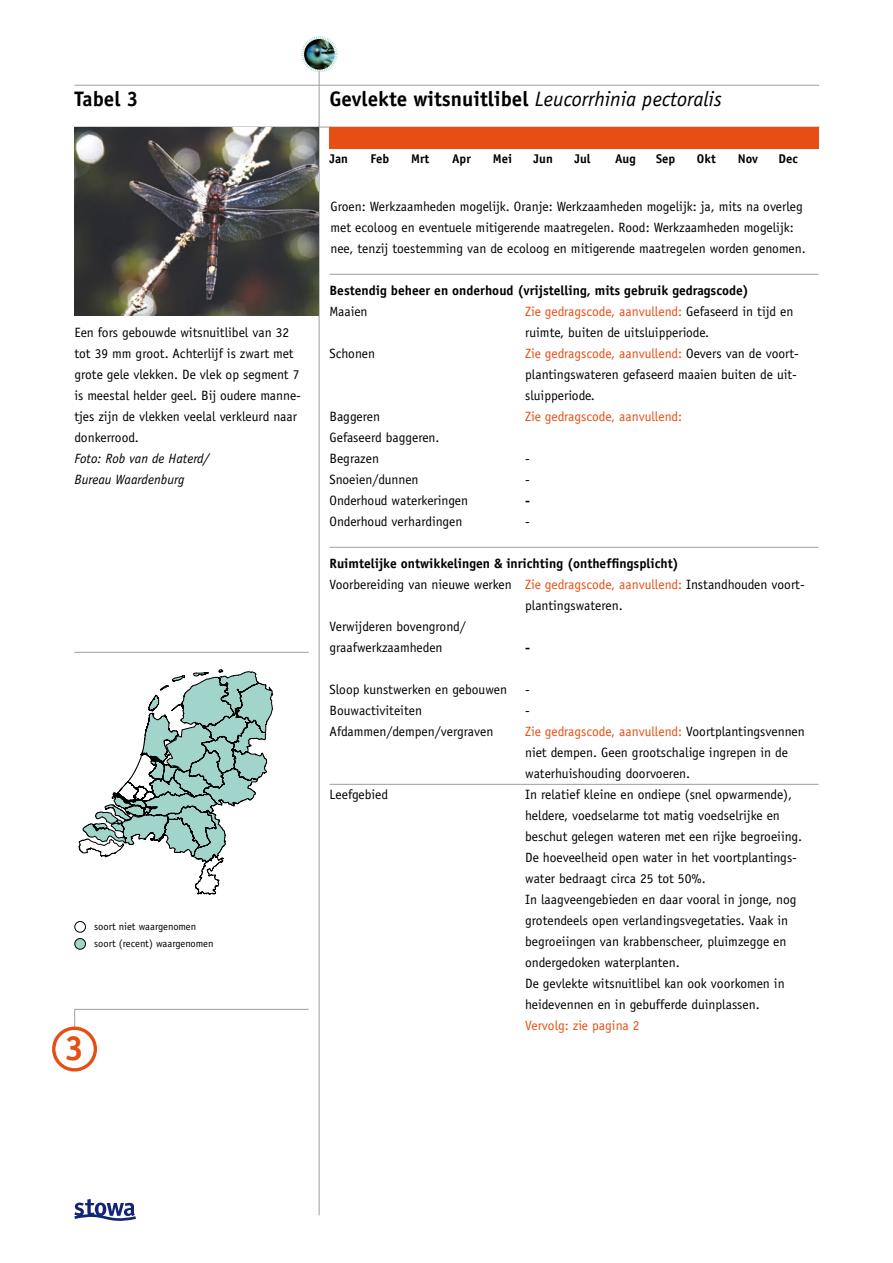
<style>
.page{position:relative;width:893px;height:1263px;background:#fff}
.page>*{position:absolute;margin:0;border:0;box-sizing:border-box;transform-origin:0 0}
.t1{font:700 34.8px "Officina Sans";color:#e74e13}
.t2{font:italic 21px "Officina Sans";color:#000}
.t3{font:700 21px "Officina Sans";color:#000}
.t4{font:13.5px/21px "Officina Sans";color:#000}
.t5{font:700 13.5px "Officina Sans";color:#000}
.t6{font:13.5px "Officina Sans";color:#e74e13}
.t7{font:italic 13.5px/21px "Officina Sans";color:#000}
.t8{font:700 12.6px "Officina Sans";color:#000}
.t9{font:10.5px/17px "Officina Sans";color:#000}
.s1{font-weight:700;font-style:normal}
.s2{color:#e74e13}
</style>
<div class="page">
<svg style="left:74px;top:1009px;width:1px;height:17px"></svg>
<div style="left:52px;top:1026px;width:45px;height:45px;border:3px solid #e74e13;border-radius:50%"></div>
<hr style="left:75px;top:1009px;width:234px;height:1px;background:#9c9d9f">
<hr style="left:74px;top:85px;width:745px;height:1px;background:#9c9d9f">
<hr style="left:319px;top:70px;width:1px;height:1145px;background:#9c9d9f">
<hr style="left:74px;top:127px;width:745px;height:1px;background:#9c9d9f">
<div style="left:301px;top:36px;width:37px;height:36px;border:4px dashed #a1d4ca;border-radius:50%"></div>
<img style="left:304px;top:39px;width:31px;height:31px;border-radius:50%">
<img style="left:74px;top:127px;width:245px;height:188px">
<hr style="left:74px;top:652px;width:235px;height:1px;background:#9c9d9f">
<div style="left:330px;top:127px;width:489px;height:21px;background:#e74e13"></div>
<hr style="left:330px;top:274px;width:489px;height:1px;background:#9c9d9f">
<hr style="left:330px;top:547px;width:489px;height:1px;background:#9c9d9f">
<svg style="left:74px;top:1199px;width:62px;height:22px"></svg>
<hr style="left:330px;top:784px;width:489px;height:1px;background:#9c9d9f">
<div style="left:74px;top:921px;width:12px;height:11px;border:1px solid #000;border-radius:50%"></div>
<div style="left:75px;top:938px;width:10px;height:11px;background:#a1d4ca;border-radius:50%"></div>
<div style="left:74px;top:938px;width:12px;height:11px;border:1px solid #000;border-radius:50%"></div>
<svg style="left:79px;top:669px;width:194px;height:225px"></svg>
<h2 class="t3" style="left:74px;top:86px;width:66px">Tabel 3</h2>
<p class="t4" style="left:74px;top:322px;width:228px">Een fors gebouwde witsnuitlibel van 32 tot 39 mm groot. Achterlijf is zwart met grote gele vlekken. De vlek op segment 7 is meestal helder geel. Bij oudere manne&shy;tjes zijn de vlekken veelal verkleurd naar donkerrood.</p>
<p class="t7" style="left:74px;top:448px;width:137px">Foto: Rob van de Haterd/<br>Bureau Waardenburg</p>
<p class="t9" style="left:94px;top:918px;width:121px">soort niet waargenomen soort (recent) waargenomen</p>
<h1 class="t1" style="left:65px;top:1027px;width:21px">3</h1>
<h2 class="t2" style="left:330px;top:87px;width:394px"><span class="s1">Gevlekte witsnuitlibel</span> Leucorrhinia pectoralis</h2>
<p class="t8" style="left:330px;top:151px;width:20px">Jan</p>
<p class="t8" style="left:370px;top:151px;width:20px">Feb</p>
<p class="t8" style="left:411px;top:151px;width:20px">Mrt</p>
<p class="t8" style="left:452px;top:151px;width:20px">Apr</p>
<p class="t8" style="left:493px;top:151px;width:21px">Mei</p>
<p class="t8" style="left:534px;top:151px;width:21px">Jun</p>
<p class="t8" style="left:574px;top:151px;width:18px">Jul</p>
<p class="t8" style="left:615px;top:151px;width:22px">Aug</p>
<p class="t8" style="left:656px;top:151px;width:21px">Sep</p>
<p class="t8" style="left:697px;top:151px;width:20px">Okt</p>
<p class="t8" style="left:738px;top:151px;width:22px">Nov</p>
<p class="t8" style="left:778px;top:151px;width:21px">Dec</p>
<p class="t4" style="left:331px;top:196px;width:477px">Groen: Werkzaamheden mogelijk. Oranje: Werkzaamheden mogelijk: ja, mits na overleg met ecoloog en eventuele mitigerende maatregelen. Rood: Werkzaamheden mogelijk: nee, tenzij toestemming van de ecoloog en mitigerende maatregelen worden genomen.</p>
<p class="t5" style="left:330px;top:282px;width:421px">Bestendig beheer en onderhoud (vrijstelling, mits gebruik gedragscode)</p>
<p class="t4" style="left:330px;top:301px;width:40px">Maaien</p>
<p class="t4" style="left:525px;top:301px;width:270px"><span class="s2">Zie gedragscode, aanvullend:</span> Gefaseerd in tijd en ruimte, buiten de uitsluipperiode.</p>
<p class="t4" style="left:330px;top:343px;width:47px">Schonen</p>
<p class="t4" style="left:525px;top:343px;width:275px"><span class="s2">Zie gedragscode, aanvullend:</span> Oevers van de voort&shy;plantingswateren gefaseerd maaien buiten de uit&shy;sluipperiode.</p>
<p class="t4" style="left:330px;top:406px;width:52px">Baggeren</p>
<p class="t6" style="left:525px;top:409px;width:159px">Zie gedragscode, aanvullend:</p>
<p class="t4" style="left:330px;top:427px;width:112px">Gefaseerd baggeren.<br>Begrazen</p>
<p class="t4" style="left:525px;top:448px;width:6px">-</p>
<p class="t4" style="left:330px;top:469px;width:91px">Snoeien/dunnen</p>
<p class="t4" style="left:525px;top:469px;width:6px">-</p>
<p class="t4" style="left:330px;top:490px;width:140px">Onderhoud waterkeringen</p>
<p class="t5" style="left:525px;top:492px;width:6px">-</p>
<p class="t4" style="left:330px;top:511px;width:134px">Onderhoud verhardingen</p>
<p class="t4" style="left:525px;top:511px;width:6px">-</p>
<p class="t5" style="left:330px;top:555px;width:351px">Ruimtelijke ontwikkelingen &amp; inrichting (ontheffingsplicht)</p>
<p class="t4" style="left:330px;top:574px;width:477px">Voorbereiding van nieuwe werken <span class="s2">Zie gedragscode, aanvullend:</span> Instandhouden voort-</p>
<p class="t4" style="left:525px;top:595px;width:99px">plantingswateren.</p>
<p class="t4" style="left:330px;top:616px;width:138px">Verwijderen bovengrond/</p>
<p class="t4" style="left:330px;top:637px;width:115px">graafwerkzaamheden</p>
<p class="t5" style="left:525px;top:639px;width:6px">-</p>
<p class="t4" style="left:330px;top:679px;width:179px">Sloop kunstwerken en gebouwen</p>
<p class="t4" style="left:525px;top:679px;width:6px">-</p>
<p class="t4" style="left:330px;top:700px;width:94px">Bouwactiviteiten</p>
<p class="t4" style="left:525px;top:700px;width:6px">-</p>
<p class="t4" style="left:330px;top:721px;width:165px">Afdammen/dempen/vergraven</p>
<p class="t4" style="left:525px;top:721px;width:281px"><span class="s2">Zie gedragscode, aanvullend:</span> Voortplantingsvennen niet dempen. Geen grootschalige ingrepen in de waterhuishouding doorvoeren.</p>
<p class="t4" style="left:330px;top:784px;width:60px">Leefgebied</p>
<p class="t4" style="left:525px;top:784px;width:279px">In relatief kleine en ondiepe (snel opwarmende), heldere, voedselarme tot matig voedselrijke en beschut gelegen wateren met een rijke begroeiing.<br>De hoeveelheid open water in het voortplantings&shy;water bedraagt circa 25 tot 50%.<br>In laagveengebieden en daar vooral in jonge, nog grotendeels open verlandingsvegetaties. Vaak in begroeiingen van krabbenscheer, pluimzegge en ondergedoken waterplanten.<br>De gevlekte witsnuitlibel kan ook voorkomen in heidevennen en in gebufferde duinplassen.</p>
<p class="t6" style="left:525px;top:1018px;width:116px">Vervolg: zie pagina 2</p>
</div>
